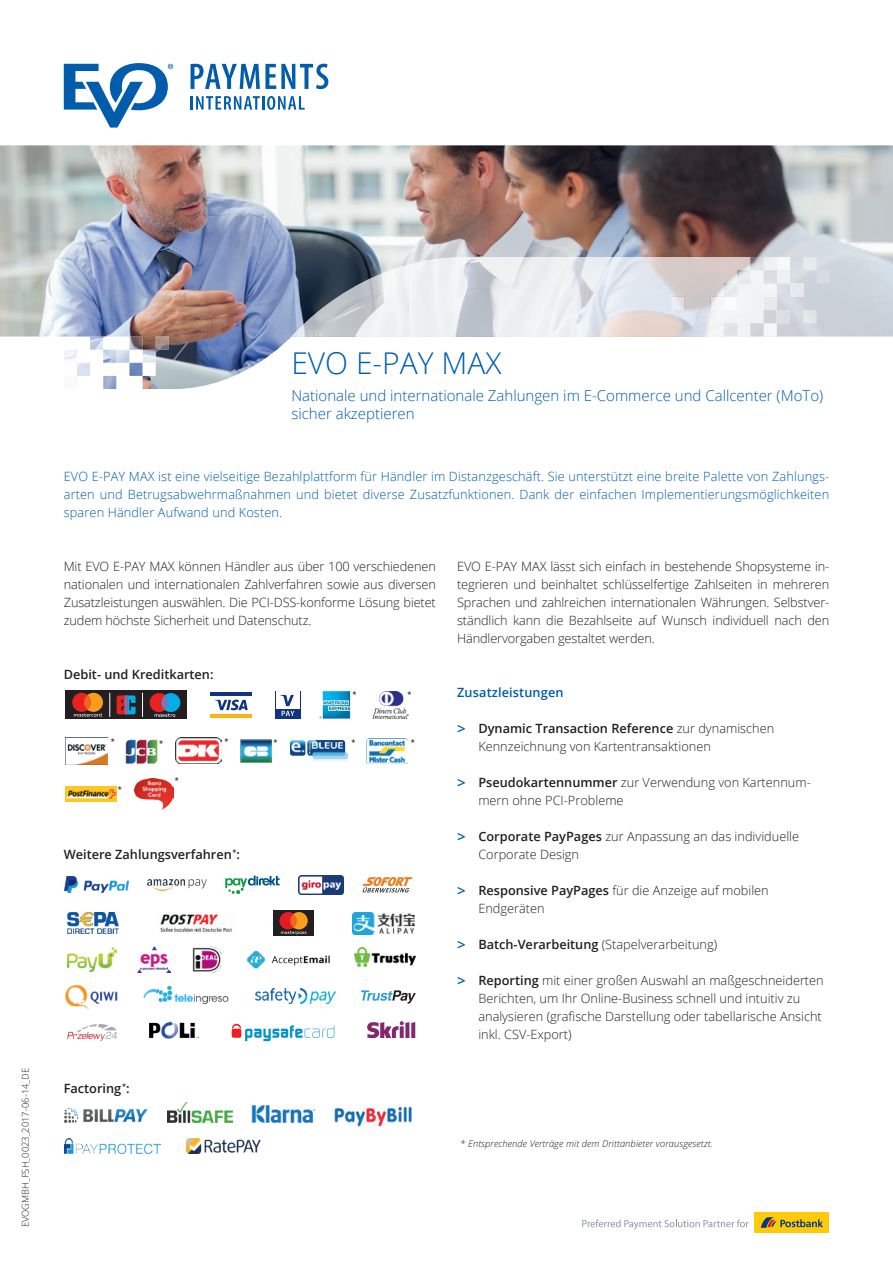
<style>
.page{position:relative;width:893px;height:1263px;background:#fff}
.page>*{position:absolute;margin:0;border:0;box-sizing:border-box;transform-origin:0 0}
.t1{font:300 30px "Open Sans";color:#015dac}
.t2{font:300 15px/18px "Open Sans";color:#015dac}
.t3{font:300 12.75px/18px "Open Sans";color:#231f20}
.t4{font:300 12.75px/18px "Open Sans";letter-spacing:.01em;color:#015dac;text-align:justify}
.t5{font:600 12.75px "Open Sans";color:#231f20}
.t6{font:600 12.75px "Open Sans";letter-spacing:.01em;color:#015dac}
.t7{font:italic 300 9.3px "Open Sans";letter-spacing:.01em;color:#231f20}
.t8{font:300 9.3px "Open Sans";color:#231f20}
.t9{font:600 7.35px "Open Sans";color:#231f20}
.s1{font-weight:600;font-size:15px;color:#015dac}
.s2{font-weight:600}
</style>
<div class="page">
<svg style="left:191px;top:64px;width:137px;height:25px"></svg>
<svg style="left:191px;top:96px;width:114px;height:14px"></svg>
<svg style="left:64px;top:63px;width:109px;height:65px"></svg>
<img style="left:0;top:145px;width:893px;height:244px">
<img style="left:129px;top:337px;width:14px;height:13px">
<svg style="left:64px;top:337px;width:65px;height:52px"></svg>
<svg style="left:143px;top:337px;width:26px;height:26px"></svg>
<svg style="left:803px;top:257px;width:27px;height:27px"></svg>
<svg style="left:803px;top:310px;width:14px;height:13px"></svg>
<div style="left:790px;top:284px;width:13px;height:13px;background:#e5e8ec"></div>
<svg style="left:291px;top:257px;width:499px;height:80px"></svg>
<img style="left:65px;top:1109px;width:83px;height:14px">
<img style="left:167px;top:1103px;width:65px;height:20px">
<img style="left:187px;top:1139px;width:73px;height:14px">
<img style="left:252px;top:1106px;width:63px;height:17px">
<img style="left:335px;top:1106px;width:77px;height:21px">
<img style="left:65px;top:1139px;width:96px;height:14px">
<img style="left:323px;top:691px;width:27px;height:28px">
<img style="left:323px;top:701px;width:26px;height:4px">
<img style="left:328px;top:706px;width:22px;height:5px">
<img style="left:329px;top:707px;width:21px;height:3px">
<img style="left:323px;top:701px;width:25px;height:3px">
<hr style="left:211px;top:714px;width:41px;height:4px;background:#fbb316">
<hr style="left:211px;top:692px;width:41px;height:4px;background:#10347f">
<svg style="left:215px;top:700px;width:33px;height:10px"></svg>
<img style="left:366px;top:739px;width:41px;height:24px">
<img style="left:373px;top:691px;width:35px;height:27px">
<img style="left:175px;top:738px;width:47px;height:26px">
<img style="left:241px;top:739px;width:31px;height:23px">
<img style="left:290px;top:740px;width:57px;height:21px">
<img style="left:65px;top:787px;width:51px;height:14px">
<img style="left:135px;top:778px;width:39px;height:32px">
<img style="left:65px;top:738px;width:42px;height:27px">
<img style="left:125px;top:739px;width:33px;height:25px">
<div style="left:275px;top:691px;width:25px;height:27px;background:#10347f"></div>
<div style="left:276px;top:692px;width:24px;height:17px;background:#fff"></div>
<svg style="left:280px;top:695px;width:14px;height:21px"></svg>
<div style="left:65px;top:691px;width:122px;height:28px;background:#231f20"></div>
<svg style="left:72px;top:693px;width:31px;height:24px"></svg>
<svg style="left:110px;top:693px;width:1px;height:24px"></svg>
<svg style="left:142px;top:693px;width:1px;height:24px"></svg>
<svg style="left:117px;top:695px;width:19px;height:19px"></svg>
<svg style="left:150px;top:693px;width:30px;height:24px"></svg>
<img style="left:68px;top:912px;width:51px;height:22px">
<img style="left:299px;top:875px;width:44px;height:19px">
<img style="left:138px;top:947px;width:32px;height:25px">
<img style="left:68px;top:1024px;width:49px;height:17px">
<svg style="left:363px;top:877px;width:49px;height:15px"></svg>
<svg style="left:361px;top:990px;width:55px;height:13px"></svg>
<img style="left:147px;top:879px;width:59px;height:11px">
<img style="left:64px;top:877px;width:64px;height:16px">
<img style="left:149px;top:1021px;width:50px;height:18px">
<svg style="left:225px;top:875px;width:55px;height:19px"></svg>
<div style="left:273px;top:910px;width:41px;height:26px;background:#231f20"></div>
<svg style="left:279px;top:912px;width:29px;height:23px"></svg>
<img style="left:160px;top:914px;width:72px;height:18px">
<img style="left:256px;top:989px;width:80px;height:15px">
<img style="left:355px;top:948px;width:61px;height:19px">
<img style="left:353px;top:912px;width:62px;height:22px">
<img style="left:68px;top:947px;width:48px;height:26px">
<img style="left:144px;top:986px;width:85px;height:19px">
<img style="left:247px;top:950px;width:83px;height:19px">
<img style="left:65px;top:984px;width:53px;height:26px">
<img style="left:192px;top:946px;width:29px;height:26px">
<svg style="left:232px;top:1024px;width:102px;height:17px"></svg>
<svg style="left:367px;top:1021px;width:48px;height:17px"></svg>
<svg style="left:582px;top:1219px;width:167px;height:10px"></svg>
<div style="left:754px;top:1212px;width:75px;height:21px;background:#feca0a"></div>
<svg style="left:761px;top:1217px;width:62px;height:11px"></svg>
<p class="t8" style="left:19px;top:1227px;width:161px;rotate:-90deg">EVOGMBH_FSH_0023_2017-06-14_DE</p>
<h1 class="t1" style="left:291px;top:343px;width:212px">EVO E-PAY MAX</h1>
<p class="t2" style="left:291px;top:386px;width:533px">Nationale und internationale Zahlungen im E-Commerce und Callcenter (MoTo) sicher akzeptieren</p>
<p class="t4" style="left:64px;top:467px;width:767px">EVO E-PAY MAX ist eine vielseitige Bezahlplattform für Händler im Distanzgeschäft. Sie unterstützt eine breite Palette von Zahlungs&shy;arten und Betrugsabwehrmaßnahmen und bietet diverse Zusatzfunktionen. Dank der einfachen Implementierungsmöglichkeiten sparen Händler Aufwand und Kosten.</p>
<p class="t3" style="left:64px;top:557px;width:374px;text-align:justify">Mit EVO E-PAY MAX können Händler aus über 100 verschiedenen nationalen und internationalen Zahlverfahren sowie aus diversen Zusatzleistungen auswählen. Die PCI-DSS-konforme Lösung bietet zudem höchste Sicherheit und Datenschutz.</p>
<p class="t5" style="left:64px;top:666px;width:151px">Debit- und Kreditkarten:</p>
<p class="t9" style="left:353px;top:689px;width:6px">*</p>
<p class="t9" style="left:408px;top:689px;width:6px">*</p>
<p class="t9" style="left:111px;top:736px;width:6px">*</p>
<p class="t9" style="left:118px;top:784px;width:6px">*</p>
<p class="t9" style="left:159px;top:738px;width:6px">*</p>
<p class="t9" style="left:175px;top:776px;width:6px">*</p>
<p class="t9" style="left:225px;top:736px;width:6px">*</p>
<p class="t9" style="left:274px;top:737px;width:6px">*</p>
<p class="t9" style="left:351px;top:737px;width:6px">*</p>
<p class="t9" style="left:411px;top:737px;width:6px">*</p>
<p class="t5" style="left:64px;top:846px;width:178px">Weitere Zahlungsverfahren<sup>*</sup>:</p>
<p class="t5" style="left:64px;top:1080px;width:67px">Factoring<sup>*</sup>:</p>
<p class="t3" style="left:457px;top:557px;width:374px;text-align:justify">EVO E-PAY MAX lässt sich einfach in bestehende Shopsysteme in&shy;tegrieren und beinhaltet schlüsselfertige Zahlseiten in mehreren Sprachen und zahlreichen internationalen Währungen. Selbstver&shy;ständlich kann die Bezahlseite auf Wunsch individuell nach den Händlervorgaben gestaltet werden.</p>
<p class="t6" style="left:457px;top:684px;width:108px">Zusatzleistungen</p>
<p class="t3" style="left:478px;top:719px;width:297px;text-indent:-21px"><span class="s1">&gt;</span> <span class="s2">Dynamic Transaction Reference</span> zur dynamischen<br>Kennzeichnung von Kartentransaktionen</p>
<p class="t3" style="left:478px;top:773px;width:334px;text-indent:-21px"><span class="s1">&gt;</span> <span class="s2">Pseudokartennummer</span> zur Verwendung von Kartennum&shy;mern ohne PCI-Probleme</p>
<p class="t3" style="left:478px;top:827px;width:322px;text-indent:-21px"><span class="s1">&gt;</span> <span class="s2">Corporate PayPages</span> zur Anpassung an das individuelle<br>Corporate Design</p>
<p class="t3" style="left:478px;top:881px;width:292px;text-indent:-21px"><span class="s1">&gt;</span> <span class="s2">Responsive PayPages</span> für die Anzeige auf mobilen<br>Endgeräten</p>
<p class="t3" style="left:457px;top:935px;width:262px"><span class="s1">&gt;</span> <span class="s2">Batch-Verarbeitung</span> (Stapelverarbeitung)</p>
<p class="t3" style="left:478px;top:971px;width:347px;text-indent:-21px"><span class="s1">&gt;</span> <span class="s2">Reporting</span> mit einer großen Auswahl an maßgeschneiderten Berichten, um Ihr Online-Business schnell und intuitiv zu analysieren (grafische Darstellung oder tabellarische Ansicht inkl. CSV-Export)</p>
<p class="t7" style="left:460px;top:1137px;width:254px">* Entsprechende Verträge mit dem Drittanbieter vorausgesetzt.</p>
</div>
